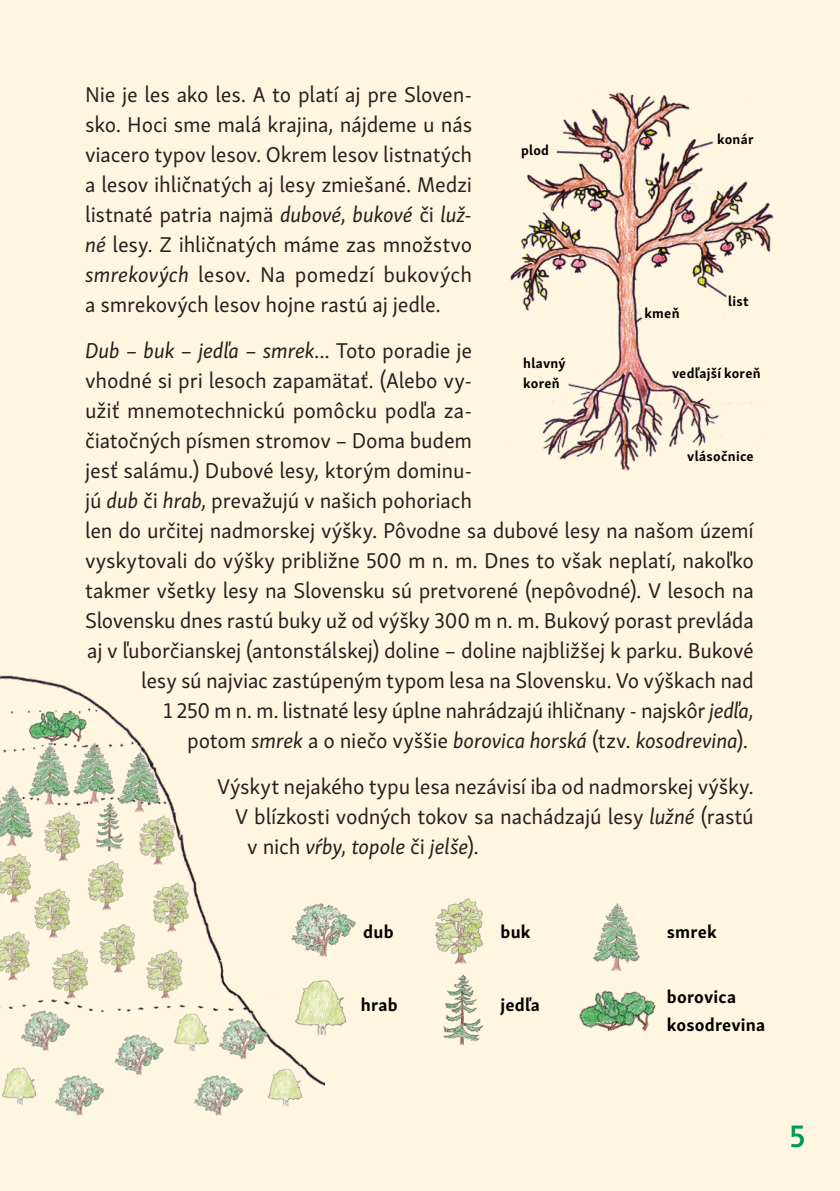
<style>
.page{position:relative;width:840px;height:1191px;background:#fff}
.page>*{position:absolute;margin:0;border:0;box-sizing:border-box;transform-origin:0 0}
.t1{font:600 32px "Skolar Sans Latn";color:#009757}
.t2{font:22px/30px "Skolar Sans Latn";letter-spacing:-.01em;color:#24211e;text-align:justify}
.t3{font:italic 22px "Skolar Sans Latn";letter-spacing:-.01em;color:#24211e}
.t4{font:700 18px/28px "Skolar Sans Latn";letter-spacing:.01em;color:#000}
.t5{font:700 14px/20px "Skolar Sans Latn";letter-spacing:.02em;color:#000}
.s1{font-style:italic}
.s2{font-style:normal}
</style>
<div class="page">
<div style="left:0;top:0;width:839px;height:1191px;background:#fff6e1"></div>
<img style="left:0;top:675px;width:325px;height:441px">
<img style="left:509px;top:92px;width:265px;height:379px">
<img style="left:268px;top:889px;width:388px;height:169px">
<p class="t2" style="left:85px;top:77px;width:388px">Nie je les ako les. A to platí aj pre Sloven&shy;sko. Hoci sme malá krajina, nájdeme u nás viacero typov lesov. Okrem lesov listnatých a lesov ihličnatých aj lesy zmiešané. Medzi listnaté patria najmä <span class="s1">dubové</span>, <span class="s1">bukové</span> či <span class="s1">luž&shy;né</span> lesy. Z ihličnatých máme zas množstvo <span class="s1">smrekových</span> lesov. Na pomedzí bukových a smrekových lesov hojne rastú aj jedle.</p>
<p class="t2" style="left:85px;top:333px;width:388px"><span class="s1">Dub</span> – <span class="s1">buk</span> – <span class="s1">jedľa</span> – <span class="s1">smrek</span>... Toto poradie je</p>
<p class="t2" style="left:85px;top:363px;width:388px">vhodné si pri lesoch zapamätať. (Alebo vy-</p>
<p class="t2" style="left:85px;top:393px;width:388px">užiť mnemotechnickú pomôcku podľa za-</p>
<p class="t2" style="left:85px;top:423px;width:388px">čiatočných písmen stromov – Doma budem</p>
<p class="t2" style="left:85px;top:453px;width:388px">jesť salámu.) Dubové lesy, ktorým dominu-</p>
<p class="t2" style="left:85px;top:483px;width:388px">jú <span class="s1">dub</span> či <span class="s1">hrab</span>, prevažujú v našich pohoriach</p>
<p class="t2" style="left:85px;top:513px;width:669px">len do určitej nadmorskej výšky. Pôvodne sa dubové lesy na našom území</p>
<p class="t2" style="left:85px;top:543px;width:670px">vyskytovali do výšky približne 500 m n. m. Dnes to však neplatí, nakoľko</p>
<p class="t2" style="left:85px;top:573px;width:669px">takmer všetky lesy na Slovensku sú pretvorené (nepôvodné). V lesoch na</p>
<p class="t2" style="left:85px;top:603px;width:669px">Slovensku dnes rastú buky už od výšky 300 m n. m. Bukový porast prevláda</p>
<p class="t2" style="left:87px;top:633px;width:667px">aj v ľuborčianskej (antonstálskej) doline – doline najbližšej k parku. Bukové</p>
<p class="t2" style="left:141px;top:663px;width:613px">lesy sú najviac zastúpeným typom lesa na Slovensku. Vo výškach nad</p>
<p class="t2" style="left:163px;top:693px;width:591px">1 250 m n. m. listnaté lesy úplne nahrádzajú ihličnany - najskôr <span class="s1">jedľa</span>,</p>
<p class="t3" style="left:187px;top:724px;width:562px"><span class="s2">potom</span> smrek <span class="s2">a o niečo vyššie</span> borovica horská <span class="s2">(tzv.</span> kosodrevina<span class="s2">).</span></p>
<p class="t2" style="left:217px;top:769px;width:538px">Výskyt nejakého typu lesa nezávisí iba od nadmorskej výšky.</p>
<p class="t2" style="left:235px;top:800px;width:519px">V blízkosti vodných tokov sa nachádzajú lesy <span class="s1">lužné</span> (rastú</p>
<p class="t3" style="left:247px;top:830px;width:233px"><span class="s2">v nich</span> vŕby<span class="s2">,</span> topole <span class="s2">či</span> jelše<span class="s2">).</span></p>
<p class="t5" style="left:716px;top:128px;width:38px">konár</p>
<p class="t5" style="left:520px;top:139px;width:30px">plod</p>
<p class="t5" style="left:727px;top:290px;width:22px">list</p>
<p class="t5" style="left:644px;top:302px;width:37px">kmeň</p>
<p class="t5" style="left:523px;top:352px;width:44px">hlavný koreň</p>
<p class="t5" style="left:671px;top:362px;width:90px">vedľajší koreň</p>
<p class="t5" style="left:687px;top:445px;width:68px">vlásočnice</p>
<p class="t4" style="left:363px;top:916px;width:32px">dub</p>
<p class="t4" style="left:500px;top:916px;width:32px">buk</p>
<p class="t4" style="left:666px;top:916px;width:51px">smrek</p>
<p class="t4" style="left:360px;top:988px;width:38px">hrab</p>
<p class="t4" style="left:500px;top:988px;width:41px">jedľa</p>
<p class="t4" style="left:666px;top:981px;width:100px">borovica kosodrevina</p>
<h1 class="t1" style="left:789px;top:1110px;width:18px">5</h1>
</div>
